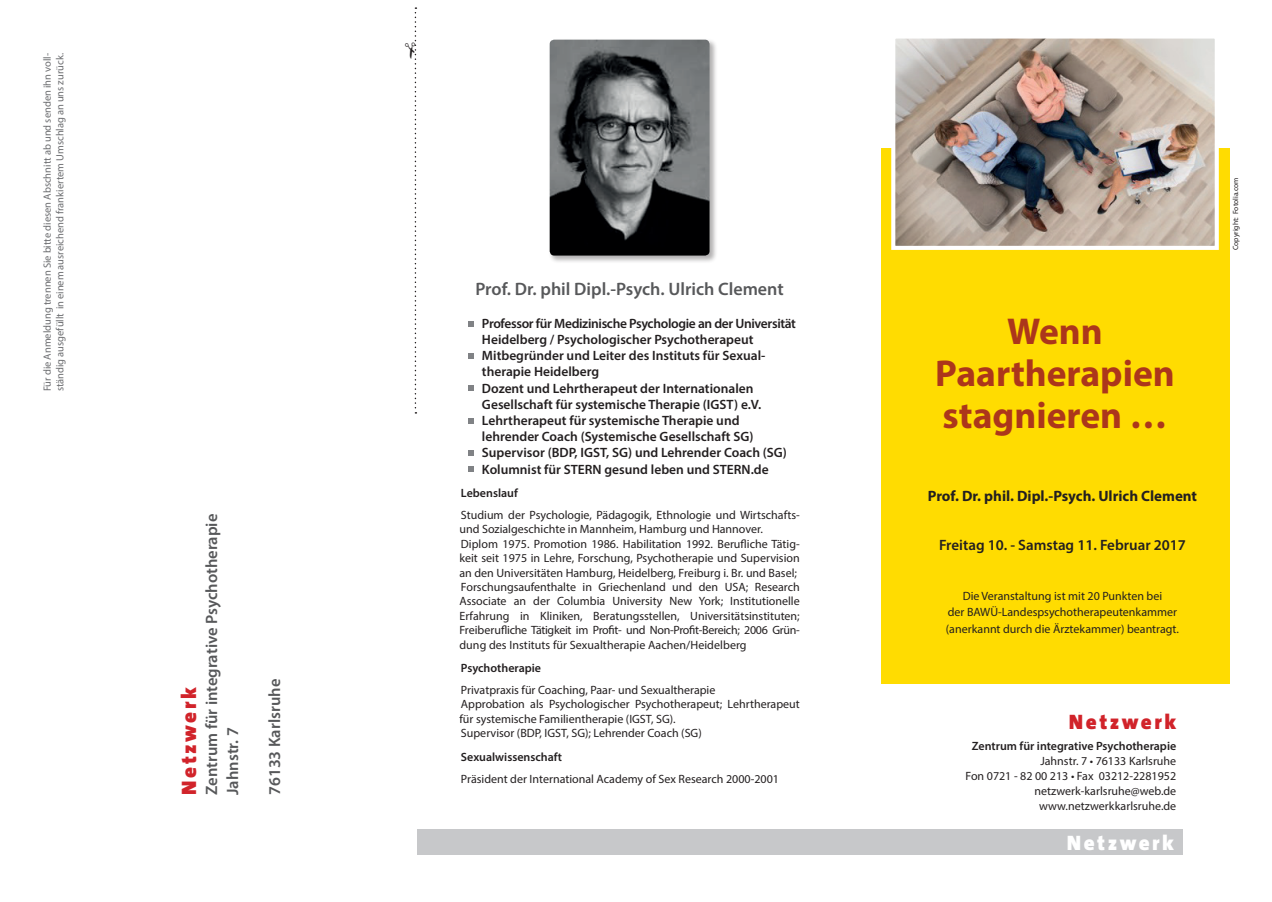
<style>
.page{position:relative;width:1272px;height:902px;background:#fff}
.page>*{position:absolute;margin:0;border:0;box-sizing:border-box;transform-origin:0 0}
.t1{font:700 37.5px/42px "Myriad Pro";color:#ac361b;text-align:center}
.t2{font:900 21px "The Sans B9";letter-spacing:.12em;color:#d1232a}
.t3{font:900 21px "The Sans B9";letter-spacing:.12em;color:#fff}
.t4{font:600 18px "Myriad Pro";color:#57585a}
.t5{font:600 16.5px/21px "Myriad Pro";color:#57585a}
.t6{font:700 15px "Myriad Pro";color:#231f20}
.t7{font:600 15px "Myriad Pro";color:#231f20}
.t8{font:600 13.5px/16.2px "Myriad Pro";color:#231f20}
.t9{font:12px/14.4px "Myriad Pro";color:#231f20}
.t10{font:600 12px "Myriad Pro";color:#231f20}
.t11{font:10.5px/12.6px "Myriad Pro";color:#6c6d70}
.t12{font:7.5px "Myriad Pro";color:#231f20}
</style>
<div class="page">
<div style="left:880px;top:148px;width:349px;height:535px;background:#ffdc01"></div>
<svg style="left:468px;top:321px;width:6px;height:5px"></svg>
<svg style="left:468px;top:353px;width:6px;height:5px"></svg>
<svg style="left:468px;top:385px;width:6px;height:6px"></svg>
<svg style="left:468px;top:418px;width:6px;height:5px"></svg>
<svg style="left:468px;top:450px;width:6px;height:6px"></svg>
<svg style="left:468px;top:466px;width:6px;height:6px"></svg>
<div style="left:548px;top:39px;width:169px;height:225px;background:#231f20;opacity:.35"></div>
<img style="left:549px;top:40px;width:160px;height:215px">
<div style="left:417px;top:829px;width:765px;height:26px;background:#c7c8ca"></div>
<img style="left:891px;top:38px;width:328px;height:212px">
<svg style="left:414px;top:7px;width:2px;height:406px"></svg>
<p class="t11" style="left:41px;top:391px;width:340px;rotate:-90deg">Für die Anmeldung trennen Sie bitte diesen Abschnitt ab und senden ihn voll&shy;ständig ausgefüllt in einem ausreichend frankiertem Umschlag an uns zurück.</p>
<h2 class="t2" style="left:178px;top:794px;width:109px;rotate:-90deg">Netzwerk</h2>
<h3 class="t5" style="left:201px;top:794px;width:282px;rotate:-90deg">Zentrum für integrative Psychotherapie<br>Jahnstr. 7</h3>
<h3 class="t5" style="left:264px;top:794px;width:117px;rotate:-90deg">76133 Karlsruhe</h3>
<h3 class="t4" style="left:475px;top:278px;width:310px">Prof. Dr. phil Dipl.-Psych. Ulrich Clement</h3>
<p class="t8" style="left:482px;top:315px;width:315px">Professor für Medizinische Psychologie an der Universität Heidelberg / Psychologischer Psychotherapeut Mitbegründer und Leiter des Instituts für Sexual&shy;therapie Heidelberg<br>Dozent und Lehrtherapeut der Internationalen Gesellschaft für systemische Therapie (IGST) e.V.<br>Lehrtherapeut für systemische Therapie und lehrender Coach (Systemische Gesellschaft SG)<br>Supervisor (BDP, IGST, SG) und Lehrender Coach (SG)<br>Kolumnist für STERN gesund leben und STERN.de</p>
<p class="t10" style="left:461px;top:485px;width:58px">Lebenslauf</p>
<p class="t9" style="left:459px;top:507px;width:342px">Studium der Psychologie, Pädagogik, Ethnologie und Wirtschafts&shy;und Sozialgeschichte in Mannheim, Hamburg und Hannover.<br>Diplom 1975. Promotion 1986. Habilitation 1992. Berufliche Tätig&shy;keit seit 1975 in Lehre, Forschung, Psychotherapie und Supervision an den Universitäten Hamburg, Heidelberg, Freiburg i. Br. und Basel; Forschungsaufenthalte in Griechenland und den USA; Research Associate an der Columbia University New York; Institutionelle Erfahrung in Kliniken, Beratungsstellen, Universitätsinstituten; Freiberufliche Tätigkeit im Profit- und Non-Profit-Bereich; 2006 Grün&shy;dung des Instituts für Sexualtherapie Aachen/Heidelberg</p>
<p class="t10" style="left:461px;top:660px;width:82px">Psychotherapie</p>
<p class="t9" style="left:459px;top:682px;width:342px">Privatpraxis für Coaching, Paar- und Sexualtherapie<br>Approbation als Psychologischer Psychotherapeut; Lehrtherapeut für systemische Familientherapie (IGST, SG).<br>Supervisor (BDP, IGST, SG); Lehrender Coach (SG)</p>
<p class="t10" style="left:461px;top:749px;width:103px">Sexualwissenschaft</p>
<p class="t9" style="left:461px;top:771px;width:319px">Präsident der International Academy of Sex Research 2000-2001</p>
<h1 class="t1" style="left:935px;top:309px;width:241px">Wenn<br>Paartherapien stagnieren …</h1>
<p class="t6" style="left:927px;top:486px;width:271px">Prof. Dr. phil. Dipl.-Psych. Ulrich Clement</p>
<p class="t7" style="left:939px;top:535px;width:248px">Freitag 10. - Samstag 11. Februar 2017</p>
<p class="t9" style="left:945px;top:587px;width:235px;line-height:16.5px;text-align:center">Die Veranstaltung ist mit 20 Punkten bei<br>der BAWÜ-Landespsychotherapeutenkammer (anerkannt durch die Ärztekammer) beantragt.</p>
<h2 class="t2" style="left:1068px;top:710px;width:109px">Netzwerk</h2>
<p class="t10" style="left:971px;top:738px;width:206px">Zentrum für integrative Psychotherapie</p>
<p class="t9" style="left:965px;top:753px;width:212px;line-height:15px;text-align:right">Jahnstr. 7 • 76133 Karlsruhe<br>Fon 0721 - 82 00 213 • Fax 03212-2281952 netzwerk-karlsruhe@web.de www.netzwerkkarlsruhe.de</p>
<h2 class="t3" style="left:1066px;top:831px;width:109px">Netzwerk</h2>
<p class="t12" style="left:1230px;top:250px;width:74px;rotate:-90deg">Copyright: Fotolia.com</p>
</div>
